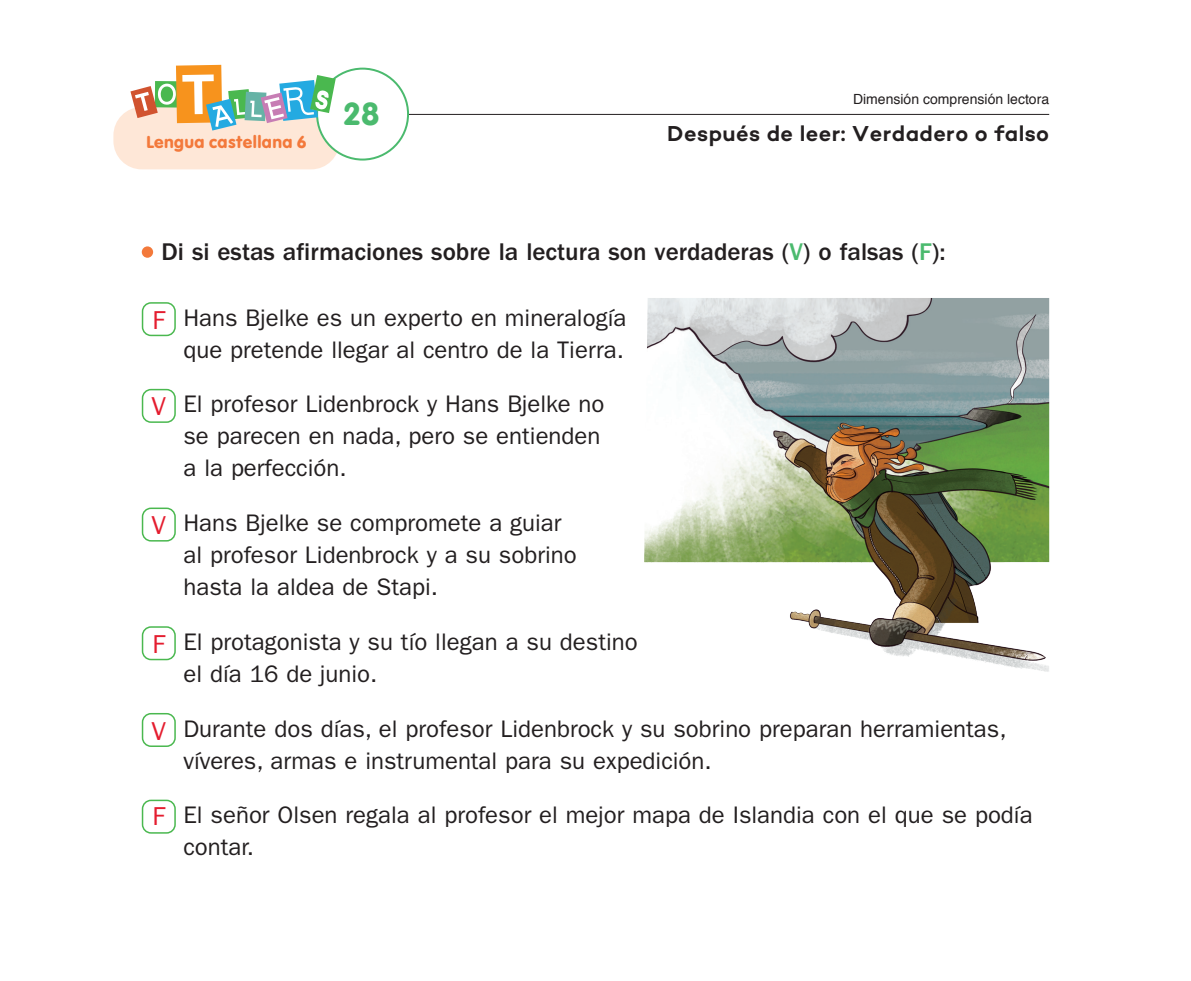
<style>
.page{position:relative;width:1191px;height:981px;background:#fff}
.page>*{position:absolute;margin:0;border:0;box-sizing:border-box;transform-origin:0 0}
.t1{font:33.4px "Vag";color:#4bba6e}
.T-text{font:26px "Franklin Gothic LT";color:#e41d2f}
.T-_text_espai_treba{font:500 25px "Franklin Gothic LT";color:#231f20}
.T-text-2{font:24px/32px "Franklin Gothic LT";color:#231f20}
.AD_títol{font:600 22px "Campton";letter-spacing:.02em;color:#231f20}
.t2{font:18px "Vag";letter-spacing:.02em;color:#f3793b}
.AD_dimensió{font:14px "Helvetica";color:#231f20}
.s1{color:#4bba6e}
</style>
<div class="page">
<div style="left:142px;top:246px;width:11px;height:12px;background:#f3793b;border-radius:50%"></div>
<div style="left:142px;top:302px;width:34px;height:34px;border:2px solid #4ab84f;border-radius:9px"></div>
<div style="left:142px;top:389px;width:34px;height:34px;border:2px solid #4ab84f;border-radius:9px"></div>
<div style="left:142px;top:507px;width:34px;height:34px;border:2px solid #4ab84f;border-radius:9px"></div>
<div style="left:142px;top:626px;width:34px;height:34px;border:2px solid #4ab84f;border-radius:9px"></div>
<div style="left:142px;top:713px;width:34px;height:34px;border:2px solid #4ab84f;border-radius:9px"></div>
<div style="left:142px;top:799px;width:34px;height:35px;border:2px solid #4ab84f;border-radius:9px"></div>
<hr style="left:354px;top:114px;width:695px;height:1px;background:#231f20">
<div style="left:113px;top:107px;width:226px;height:62px;background:#fee7d7;border-radius:28px"></div>
<div style="left:317px;top:69px;width:91px;height:91px;background:#fff;border-radius:50%"></div>
<div style="left:316px;top:68px;width:93px;height:93px;border:2px solid #4bba6e;border-radius:50%"></div>
<svg style="left:130px;top:65px;width:206px;height:66px"></svg>
<img style="left:644px;top:298px;width:405px;height:374px">
<p class="t2" style="left:146px;top:130px;width:162px">Lengua castellana 6</p>
<p class="t1" style="left:343px;top:92px;width:38px">28</p>
<p class="AD_dimensió" style="left:853px;top:88px;width:198px">Dimensión comprensión lectora</p>
<p class="AD_títol" style="left:667px;top:119px;width:383px">Después de leer: Verdadero o falso</p>
<p class="T-_text_espai_treba" style="left:162px;top:237px;width:785px">Di si estas afirmaciones sobre la lectura son verdaderas (<span class="s1">V</span>) o falsas (<span class="s1">F</span>):</p>
<p class="T-text" style="left:153px;top:305px;width:14px">F</p>
<p class="T-text" style="left:151px;top:391px;width:16px">V</p>
<p class="T-text" style="left:151px;top:510px;width:16px">V</p>
<p class="T-text" style="left:153px;top:629px;width:14px">F</p>
<p class="T-text" style="left:151px;top:716px;width:16px">V</p>
<p class="T-text" style="left:153px;top:801px;width:14px">F</p>
<p class="T-text-2" style="left:183px;top:302px;width:444px">Hans Bjelke es un experto en mineralogía que pretende llegar al centro de la Tierra.</p>
<p class="T-text-2" style="left:183px;top:388px;width:422px">El profesor Lidenbrock y Hans Bjelke no se parecen en nada, pero se entienden a la perfección.</p>
<p class="T-text-2" style="left:183px;top:507px;width:395px">Hans Bjelke se compromete a guiar al profesor Lidenbrock y a su sobrino hasta la aldea de Stapi.</p>
<p class="T-text-2" style="left:183px;top:626px;width:456px">El protagonista y su tío llegan a su destino el día 16 de junio.</p>
<p class="T-text-2" style="left:183px;top:712px;width:824px">Durante dos días, el profesor Lidenbrock y su sobrino preparan herramientas, víveres, armas e instrumental para su expedición.</p>
<p class="T-text-2" style="left:183px;top:799px;width:850px">El señor Olsen regala al profesor el mejor mapa de Islandia con el que se podía contar.</p>
</div>
